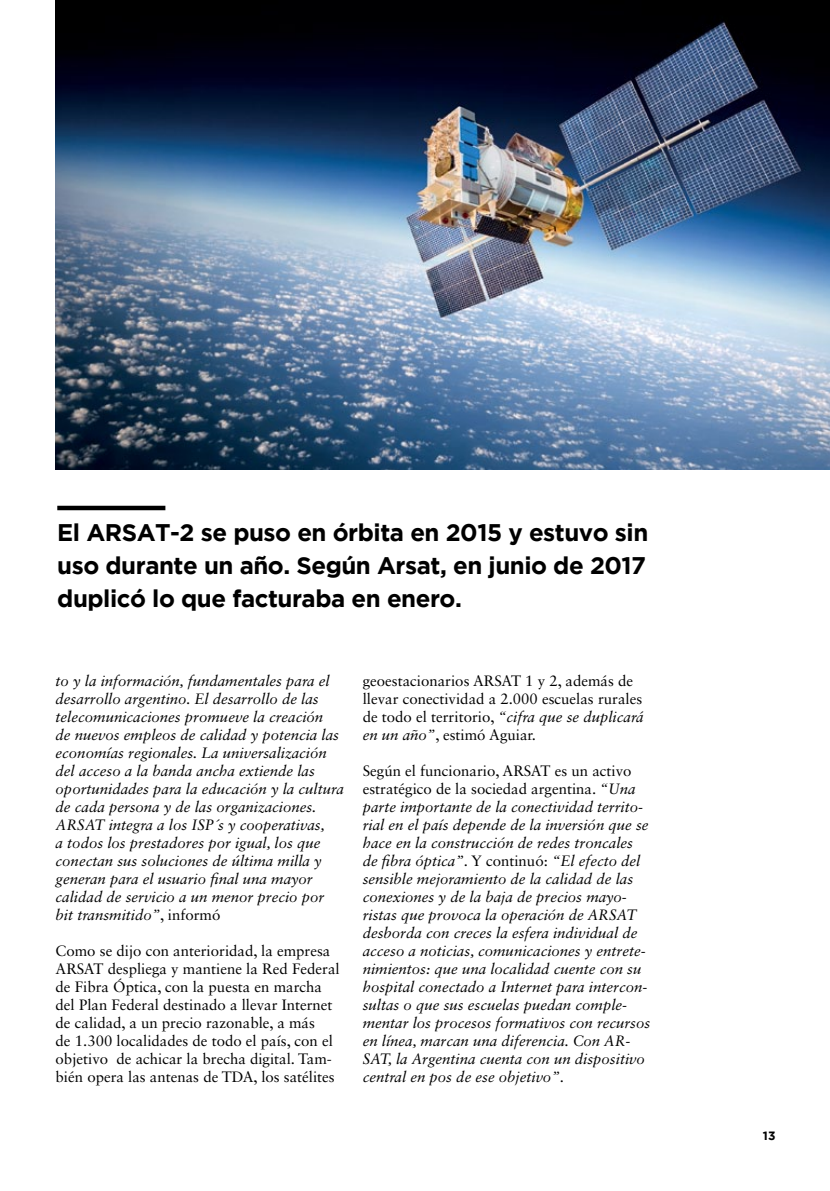
<style>
.page{position:relative;width:830px;height:1191px;background:#fff}
.page>*{position:absolute;margin:0;border:0;box-sizing:border-box;transform-origin:0 0}
.t1{font:700 24px/33px "Gotham";letter-spacing:-.02em;color:#000;text-align:justify}
.t2{font:italic 15px/18px "Sabon LT Std";color:#000}
.t3{font:15px/18px "Sabon LT Std";color:#000}
.t4{font:700 12px "Gotham";color:#000}
.s1{font-style:normal}
.s2{font-style:italic}
</style>
<div class="page">
<hr style="left:57px;top:506px;width:108px;height:4px;background:#000">
<img style="left:55px;top:0;width:774px;height:470px">
<h1 class="t1" style="left:57px;top:515px;width:592px">El ARSAT-2 se puso en órbita en 2015 y estuvo sin uso durante un año. Según Arsat, en junio de 2017 duplicó lo que facturaba en enero.</h1>
<p class="t2" style="left:56px;top:671px;width:289px">to y la información, fundamentales para el desarrollo argentino. El desarrollo de las telecomunicaciones promueve la creación<br>de nuevos empleos de calidad y potencia las economías regionales. La universalización del acceso a la banda ancha extiende las oportunidades para la educación y la cultura de cada persona y de las organizaciones.<br>ARSAT integra a los ISP´s y cooperativas,<br>a todos los prestadores por igual, los que conectan sus soluciones de última milla y generan para el usuario final una mayor calidad de servicio a un menor precio por bit transmitido”<span class="s1">, informó</span></p>
<p class="t3" style="left:56px;top:941px;width:285px">Como se dijo con anterioridad, la empresa ARSAT despliega y mantiene la Red Federal de Fibra Óptica, con la puesta en marcha del Plan Federal destinado a llevar Internet de calidad, a un precio razonable, a más<br>de 1.300 localidades de todo el país, con el objetivo de achicar la brecha digital. Tam&shy;bién opera las antenas de TDA, los satélites</p>
<p class="t3" style="left:362px;top:671px;width:282px">geoestacionarios ARSAT 1 y 2, además de llevar conectividad a 2.000 escuelas rurales de todo el territorio, <span class="s2">“cifra que se duplicará en un año”</span>, estimó Aguiar.</p>
<p class="t2" style="left:362px;top:761px;width:289px"><span class="s1">Según el funcionario, ARSAT es un activo estratégico de la sociedad argentina.</span> “Una parte importante de la conectividad territo&shy;rial en el país depende de la inversión que se hace en la construcción de redes troncales de fibra óptica”<span class="s1">. Y continuó:</span> “El efecto del sensible mejoramiento de la calidad de las conexiones y de la baja de precios mayo&shy;ristas que provoca la operación de ARSAT desborda con creces la esfera individual de acceso a noticias, comunicaciones y entrete&shy;nimientos: que una localidad cuente con su hospital conectado a Internet para intercon&shy;sultas o que sus escuelas puedan comple&shy;mentar los procesos formativos con recursos en línea, marcan una diferencia. Con AR-SAT, la Argentina cuenta con un dispositivo central en pos de ese objetivo”<span class="s1">.</span></p>
<p class="t4" style="left:762px;top:1128px;width:14px">13</p>
</div>
